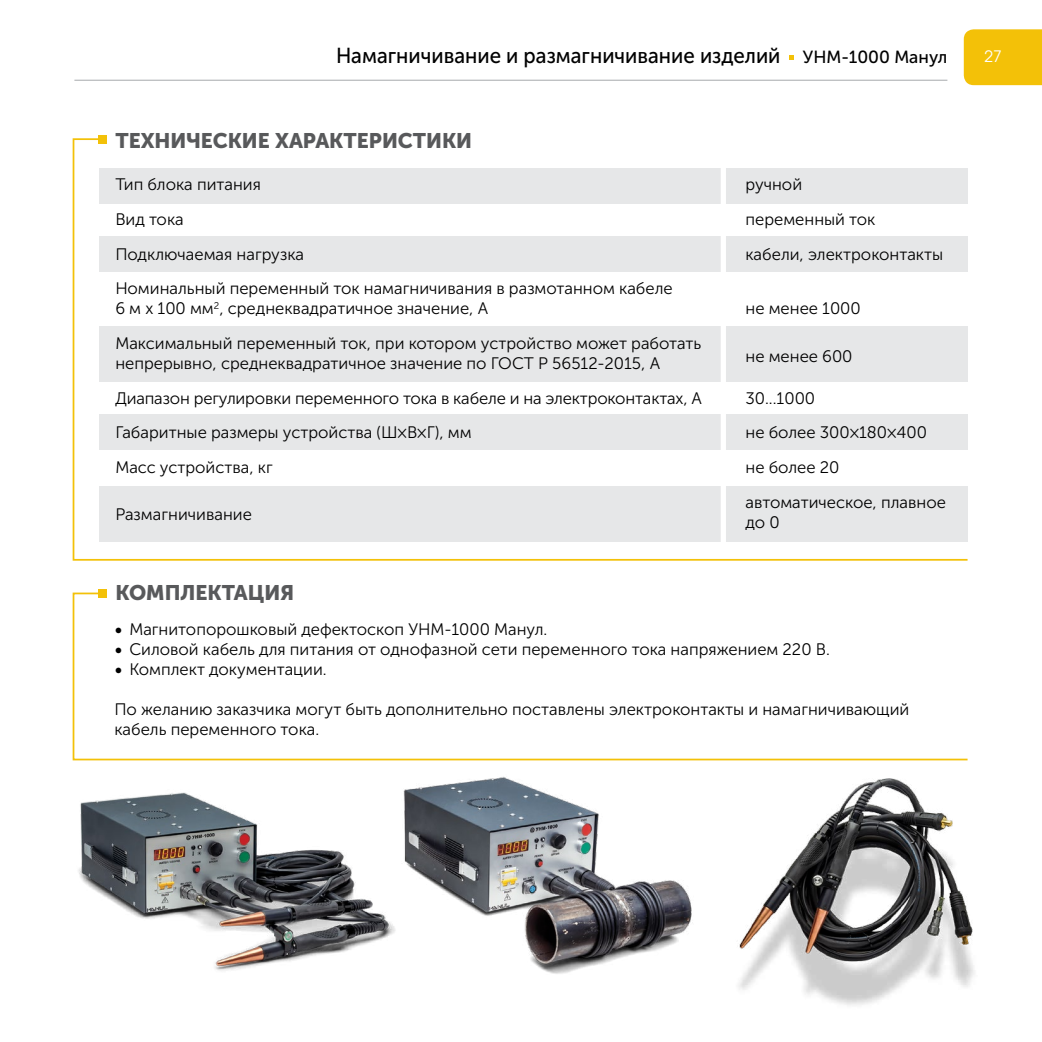
<style>
.page{position:relative;width:1042px;height:1042px;background:#fff}
.page>*{position:absolute;margin:0;border:0;box-sizing:border-box;transform-origin:0 0}
.t1{font:21.7px "Museo Sans Cyrl 500";color:#000;scale:.95 1}
.t2{font:21px "Museo Sans Cyrl 900";color:#58595b}
.t3{font:17.5px "Museo Sans Cyrl 500";color:#000}
.t4{font:16.62px/19.9px "Museo Sans Cyrl 300";color:#000}
.t5{font:15.75px "AG Avalanche C";color:#fff}
.s1{font-family:"Minion Pro";font-size:21px}
</style>
<div class="page">
<hr style="left:74px;top:80px;width:873px;height:1px;background:#a7a9ac">
<svg style="left:789px;top:55px;width:5px;height:5px"></svg>
<svg style="left:72px;top:592px;width:634px;height:169px"></svg>
<div style="left:98px;top:590px;width:8px;height:8px;background:#f3c108"></div>
<img style="left:72px;top:757px;width:325px;height:214px">
<img style="left:706px;top:758px;width:269px;height:247px">
<img style="left:387px;top:766px;width:305px;height:208px">
<div style="left:98px;top:135px;width:8px;height:9px;background:#f3c108"></div>
<svg style="left:72px;top:137px;width:896px;height:424px"></svg>
<div style="left:964px;top:29px;width:78px;height:56px;background:#f3c108"></div>
<p class="t1" style="left:336px;top:44px;width:469px">Намагничивание и размагничивание изделий</p>
<p class="t3" style="left:803px;top:48px;width:146px">УНМ-1000 Манул</p>
<p class="t2" style="left:115px;top:128px;width:358px">технические характеристики</p>
<p class="t4" style="left:115px;top:174px;width:147px">Тип блока питания</p>
<p class="t4" style="left:745px;top:174px;width:58px">ручной</p>
<p class="t4" style="left:115px;top:209px;width:70px">Вид тока</p>
<p class="t4" style="left:745px;top:209px;width:131px">переменный ток</p>
<p class="t4" style="left:115px;top:244px;width:190px">Подключаемая нагрузка</p>
<p class="t4" style="left:745px;top:244px;width:199px">кабели, электроконтакты</p>
<p class="t4" style="left:115px;top:279px;width:559px">Номинальный переменный ток намагничивания в размотанном кабеле<br>6 м х 100 мм<sup>2</sup>, среднеквадратичное значение, А</p>
<p class="t4" style="left:745px;top:299px;width:117px">не менее 1000</p>
<p class="t4" style="left:115px;top:334px;width:587px">Максимальный переменный ток, при котором устройство может работать непрерывно, среднеквадратичное значение по ГОСТ Р 56512-2015, А</p>
<p class="t4" style="left:745px;top:346px;width:108px">не менее 600</p>
<p class="t4" style="left:115px;top:388px;width:588px">Диапазон регулировки переменного тока в кабеле и на электроконтактах, А</p>
<p class="t4" style="left:745px;top:388px;width:71px">30...1000</p>
<p class="t4" style="left:115px;top:422px;width:358px">Габаритные размеры устройства (Ш×В×Г), мм</p>
<p class="t4" style="left:745px;top:422px;width:183px">не более 300×180×400</p>
<p class="t4" style="left:115px;top:457px;width:159px">Масс устройства, кг</p>
<p class="t4" style="left:745px;top:457px;width:95px">не более 20</p>
<p class="t4" style="left:115px;top:504px;width:138px">Размагничивание</p>
<p class="t4" style="left:745px;top:492px;width:202px">автоматическое, плавное до 0</p>
<p class="t2" style="left:115px;top:581px;width:178px">Комплектация</p>
<p class="t4" style="left:114px;top:620px;width:434px"><span class="s1">•</span> Магнитопорошковый дефектоскоп УНМ-1000 Манул.</p>
<p class="t4" style="left:114px;top:640px;width:717px"><span class="s1">•</span> Силовой кабель для питания от однофазной сети переменного тока напряжением 220 В.</p>
<p class="t4" style="left:114px;top:660px;width:214px"><span class="s1">•</span> Комплект документации.</p>
<p class="t4" style="left:114px;top:699px;width:796px">По желанию заказчика могут быть дополнительно поставлены электроконтакты и намагничивающий кабель переменного тока.</p>
<p class="t5" style="left:984px;top:46px;width:19px">27</p>
</div>
